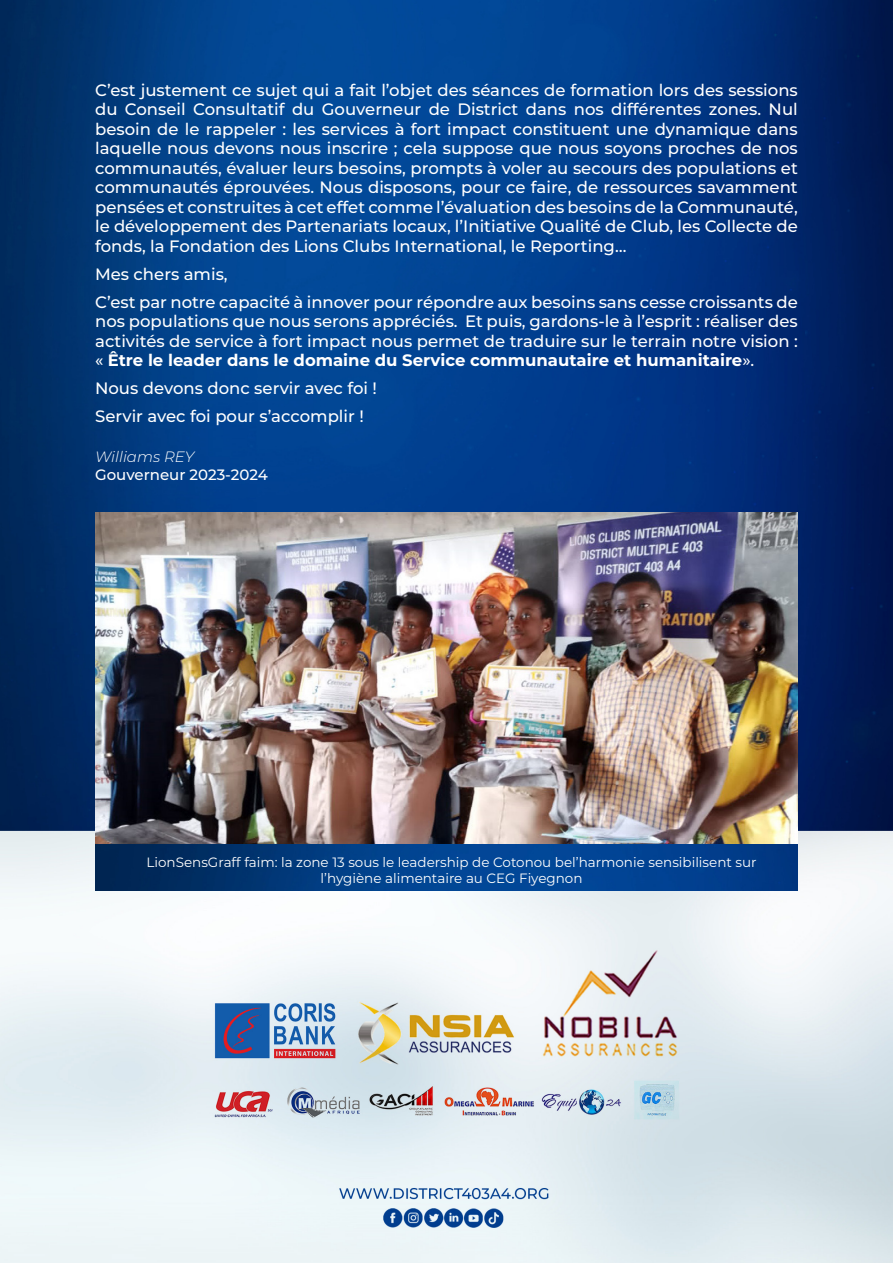
<style>
.page{position:relative;width:893px;height:1263px;background:#fff}
.page>*{position:absolute;margin:0;border:0;box-sizing:border-box;transform-origin:0 0}
.t1{font:500 16.5px/19.5px "Montserrat";color:#fff;text-align:justify}
.t2{font:500 15px "Montserrat";color:#fff}
.t3{font:italic 300 15px "Montserrat";color:#fff}
.t4{font:13.5px/16.2px "Montserrat";color:#fff;text-align:center}
.s1{font-weight:700}
</style>
<div class="page">
<img style="left:0;top:0;width:893px;height:1263px">
<img style="left:95px;top:512px;width:702px;height:332px">
<img style="left:95px;top:844px;width:702px;height:47px">
<p class="t1" style="left:95px;top:79px;width:704px">C’est justement ce sujet qui a fait l’objet des séances de formation lors des sessions du Conseil Consultatif du Gouverneur de District dans nos différentes zones. Nul besoin de le rappeler : les services à fort impact constituent une dynamique dans laquelle nous devons nous inscrire ; cela suppose que nous soyons proches de nos communautés, évaluer leurs besoins, prompts à voler au secours des populations et communautés éprouvées. Nous disposons, pour ce faire, de ressources savamment pensées et construites à cet effet comme l’évaluation des besoins de la Communauté, le développement des Partenariats locaux, l’Initiative Qualité de Club, les Collecte de fonds, la Fondation des Lions Clubs International, le Reporting…</p>
<p class="t1" style="left:95px;top:263px;width:134px">Mes chers amis,</p>
<p class="t1" style="left:95px;top:291px;width:704px">C’est par notre capacité à innover pour répondre aux besoins sans cesse croissants de nos populations que nous serons appréciés. Et puis, gardons-le à l’esprit : réaliser des activités de service à fort impact nous permet de traduire sur le terrain notre vision : « <span class="s1">Être le leader dans le domaine du Service communautaire et humanitaire</span>».</p>
<p class="t1" style="left:95px;top:378px;width:283px">Nous devons donc servir avec foi !</p>
<p class="t1" style="left:95px;top:406px;width:270px">Servir avec foi pour s’accomplir !</p>
<p class="t3" style="left:95px;top:447px;width:100px">Williams REY</p>
<p class="t2" style="left:95px;top:464px;width:174px">Gouverneur 2023-2024</p>
<p class="t4" style="left:147px;top:853px;width:612px">LionSensGraff faim: la zone 13 sous le leadership de Cotonou bel’harmonie sensibilisent sur l’hygiène alimentaire au CEG Fiyegnon</p>
</div>
